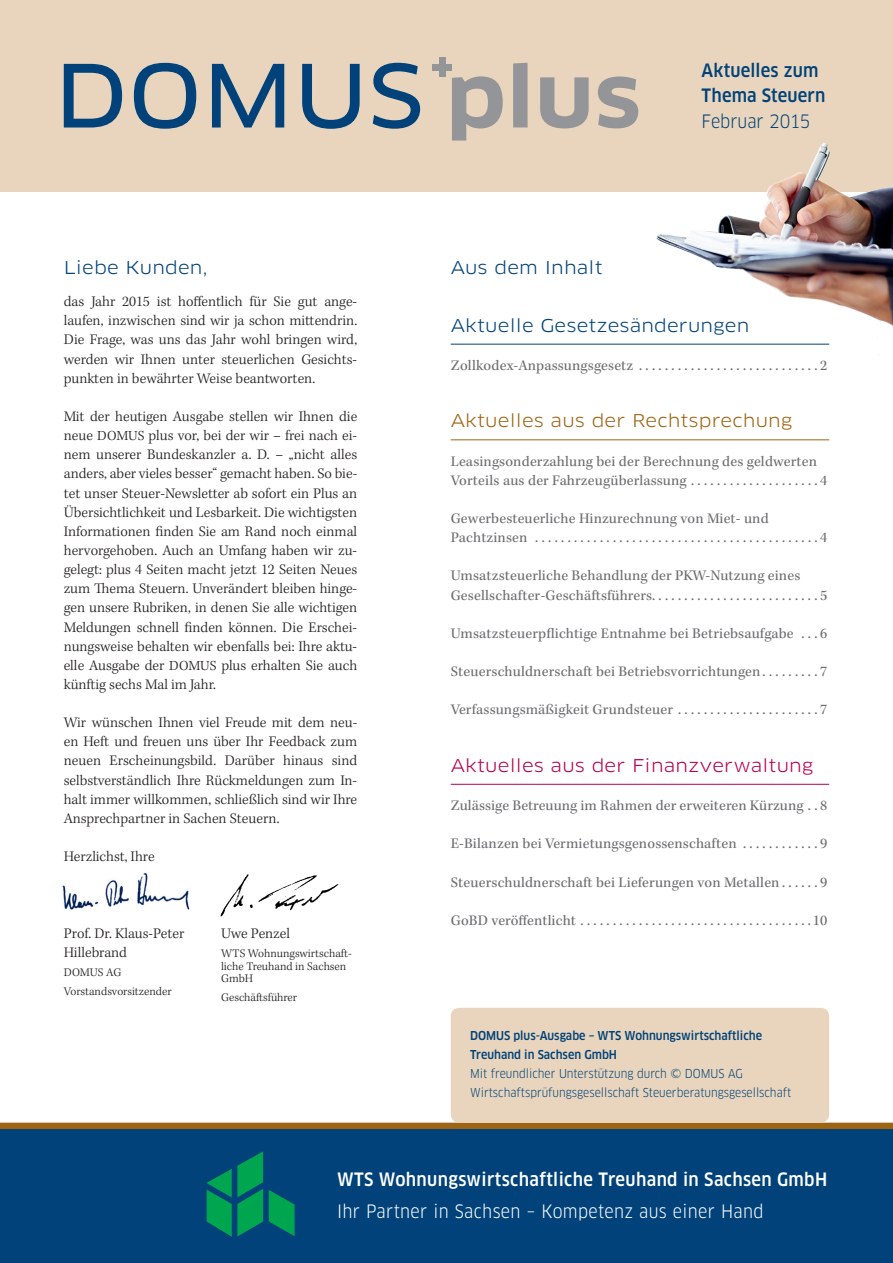
<style>
.page{position:relative;width:893px;height:1263px;background:#fff}
.page>*{position:absolute;margin:0;border:0;box-sizing:border-box;transform-origin:0 0}
.t1{font:500 18px "Clan Pro Narr";letter-spacing:.02em;color:#fff}
.t2{font:18px "Clan Pro Narr";letter-spacing:.02em;color:#fff}
.t3{font:500 18px/25.5px "Clan Pro Narr";letter-spacing:.01em;color:#004279}
.t4{font:18px "Clan Pro Narr";letter-spacing:-.005em;color:#004279}
.t5{font:expanded 17.25px "Clan Pro";letter-spacing:.01em;color:#004279}
.t6{font:expanded 17.25px "Clan Pro";letter-spacing:.01em;color:#b60150}
.t7{font:expanded 17.25px "Clan Pro";letter-spacing:.01em;color:#9e6412}
.t8{font:300 15px/19.2px "Kepler Std";color:#231f20;text-align:justify}
.t9{font:15px/19.2px "Kepler Std";letter-spacing:.01em;color:#6c6d70}
.t10{font:12px/19.2px "Clan Pro Narr";color:#004279}
.t11{font:300 12px/12.8px "Kepler Std";color:#231f20}
.t12{font:500 12px/19.2px "Clan Pro Narr";color:#004279}
.s1{font-size:14.25px}
</style>
<div class="page">
<div style="left:0;top:1129px;width:893px;height:134px;background:#004279"></div>
<div style="left:0;top:1123px;width:893px;height:6px;background:#9e6412"></div>
<div style="left:0;top:0;width:893px;height:191px;background:#e9d5bd"></div>
<svg style="left:64px;top:64px;width:58px;height:64px"></svg>
<svg style="left:134px;top:63px;width:62px;height:66px"></svg>
<svg style="left:212px;top:64px;width:72px;height:64px"></svg>
<svg style="left:302px;top:64px;width:58px;height:65px"></svg>
<svg style="left:373px;top:63px;width:47px;height:66px"></svg>
<svg style="left:452px;top:76px;width:51px;height:65px"></svg>
<svg style="left:513px;top:63px;width:15px;height:64px"></svg>
<svg style="left:540px;top:77px;width:49px;height:51px"></svg>
<svg style="left:598px;top:76px;width:40px;height:52px"></svg>
<div style="left:439px;top:57px;width:6px;height:20px;background:#939598"></div>
<div style="left:433px;top:64px;width:19px;height:6px;background:#939598"></div>
<div style="left:451px;top:1008px;width:378px;height:115px;background:#e9d5bd;border-radius:9px"></div>
<img style="left:220px;top:874px;width:119px;height:43px">
<img style="left:651px;top:142px;width:242px;height:203px">
<svg style="left:269px;top:1190px;width:26px;height:46px"></svg>
<svg style="left:207px;top:1151px;width:56px;height:86px"></svg>
<img style="left:62px;top:872px;width:128px;height:38px">
<hr style="left:451px;top:344px;width:378px;height:1px;background:#004279">
<hr style="left:451px;top:439px;width:378px;height:1px;background:#9e6412">
<hr style="left:451px;top:784px;width:378px;height:1px;background:#b60150">
<p class="t5" style="left:64px;top:257px;width:145px">Liebe Kunden,</p>
<p class="t8" style="left:64px;top:292px;width:295px">das Jahr 2015 ist hoffentlich für Sie gut ange&shy;laufen, inzwischen sind wir ja schon mittendrin.<br>Die Frage, was uns das Jahr wohl bringen wird, werden wir Ihnen unter steuerlichen Gesichts&shy;punkten in bewährter Weise beantworten.</p>
<p class="t8" style="left:64px;top:407px;width:295px">Mit der heutigen Ausgabe stellen wir Ihnen die neue <span class="s1">DOMUS</span> plus vor, bei der wir – frei nach ei&shy;nem unserer Bundeskanzler a. D. – „nicht alles anders, aber vieles besser“ gemacht haben. So bie&shy;tet unser Steuer-Newsletter ab sofort ein Plus an Übersichtlichkeit und Lesbarkeit. Die wichtigsten Informationen finden Sie am Rand noch einmal hervorgehoben. Auch an Umfang haben wir zu&shy;gelegt: plus 4 Seiten macht jetzt 12 Seiten Neues zum Thema Steuern. Unverändert bleiben hinge&shy;gen unsere Rubriken, in denen Sie alle wichtigen Meldungen schnell finden können. Die Erschei&shy;nungsweise behalten wir ebenfalls bei: Ihre aktu&shy;elle Ausgabe der <span class="s1">DOMUS</span> plus erhalten Sie auch künftig sechs Mal im Jahr.</p>
<p class="t8" style="left:64px;top:713px;width:295px">Wir wünschen Ihnen viel Freude mit dem neu&shy;en Heft und freuen uns über Ihr Feedback zum neuen Erscheinungsbild. Darüber hinaus sind selbstverständlich Ihre Rückmeldungen zum In&shy;halt immer willkommen, schließlich sind wir Ihre Ansprechpartner in Sachen Steuern.</p>
<p class="t8" style="left:64px;top:847px;width:92px">Herzlichst, Ihre</p>
<p class="t8" style="left:64px;top:924px;width:122px">Prof. Dr. Klaus-Peter<br>Hillebrand</p>
<p class="t11" style="left:64px;top:963px;width:109px;line-height:19.2px">DOMUS AG<br>Vorstandsvorsitzender</p>
<p class="t8" style="left:221px;top:924px;width:70px">Uwe Penzel</p>
<p class="t11" style="left:221px;top:947px;width:132px">WTS Wohnungswirtschaft&shy;liche Treuhand in Sachsen<br>GmbH</p>
<p class="t11" style="left:221px;top:992px;width:77px">Geschäftsführer</p>
<p class="t5" style="left:451px;top:257px;width:153px">Aus dem Inhalt</p>
<p class="t3" style="left:702px;top:57px;width:125px">Aktuelles zum<br>Thema Steuern</p>
<p class="t4" style="left:702px;top:110px;width:110px">Februar 2015</p>
<p class="t5" style="left:451px;top:315px;width:300px">Aktuelle Gesetzesänderungen</p>
<p class="t9" style="left:451px;top:356px;width:378px">Zollkodex-Anpassungsgesetz. ........................... 2</p>
<p class="t7" style="left:451px;top:411px;width:343px">Aktuelles aus der Rechtsprechung</p>
<p class="t9" style="left:451px;top:452px;width:378px">Leasingsonderzahlung bei der Berechnung des geldwerten<br>Vorteils aus der Fahrzeugüberlassung .. . . . . . . . . . . . . . . . . . . 4</p>
<p class="t9" style="left:451px;top:509px;width:378px">Gewerbesteuerliche Hinzurechnung von Miet- und<br>Pachtzinsen. ........................................... 4</p>
<p class="t9" style="left:451px;top:567px;width:351px">Umsatzsteuerliche Behandlung der PKW-Nutzung eines<br>Gesellschafter-Geschäftsführers..........................</p>
<p class="t9" style="left:820px;top:586px;width:9px">5</p>
<p class="t9" style="left:451px;top:624px;width:378px">Umsatzsteuerpflichtige Entnahme bei Betriebsaufgabe . . . 6</p>
<p class="t9" style="left:451px;top:662px;width:378px">Steuerschuldnerschaft bei Betriebsvorrichtungen.. . . . . . . . 7</p>
<p class="t9" style="left:451px;top:701px;width:378px">Verfassungsmäßigkeit Grundsteuer .. . . . . . . . . . . . . . . . . . . . . 7</p>
<p class="t6" style="left:451px;top:755px;width:364px">Aktuelles aus der Finanzverwaltung</p>
<p class="t9" style="left:451px;top:796px;width:378px">Zulässige Betreuung im Rahmen der erweiteren Kürzung .. 8</p>
<p class="t9" style="left:451px;top:835px;width:378px">E-Bilanzen bei Vermietungsgenossenschaften . . . . . . . . . . . . 9</p>
<p class="t9" style="left:451px;top:873px;width:378px">Steuerschuldnerschaft bei Lieferungen von Metallen. . . . . . 9</p>
<p class="t9" style="left:451px;top:911px;width:378px">GoBDveröffentlicht.................................... 10</p>
<p class="t12" style="left:470px;top:1026px;width:294px">DOMUS plus-Ausgabe – WTS Wohnungswirtschaftliche<br>Treuhand in Sachsen GmbH</p>
<p class="t10" style="left:470px;top:1064px;width:323px">Mit freundlicher Unterstützung durch © DOMUS AG<br>Wirtschaftsprüfungsgesellschaft Steuerberatungsgesellschaft</p>
<p class="t1" style="left:337px;top:1169px;width:492px">WTS Wohnungswirtschaftliche Treuhand in Sachsen GmbH</p>
<p class="t2" style="left:337px;top:1201px;width:428px">Ihr Partner in Sachsen – Kompetenz aus einer Hand</p>
</div>
